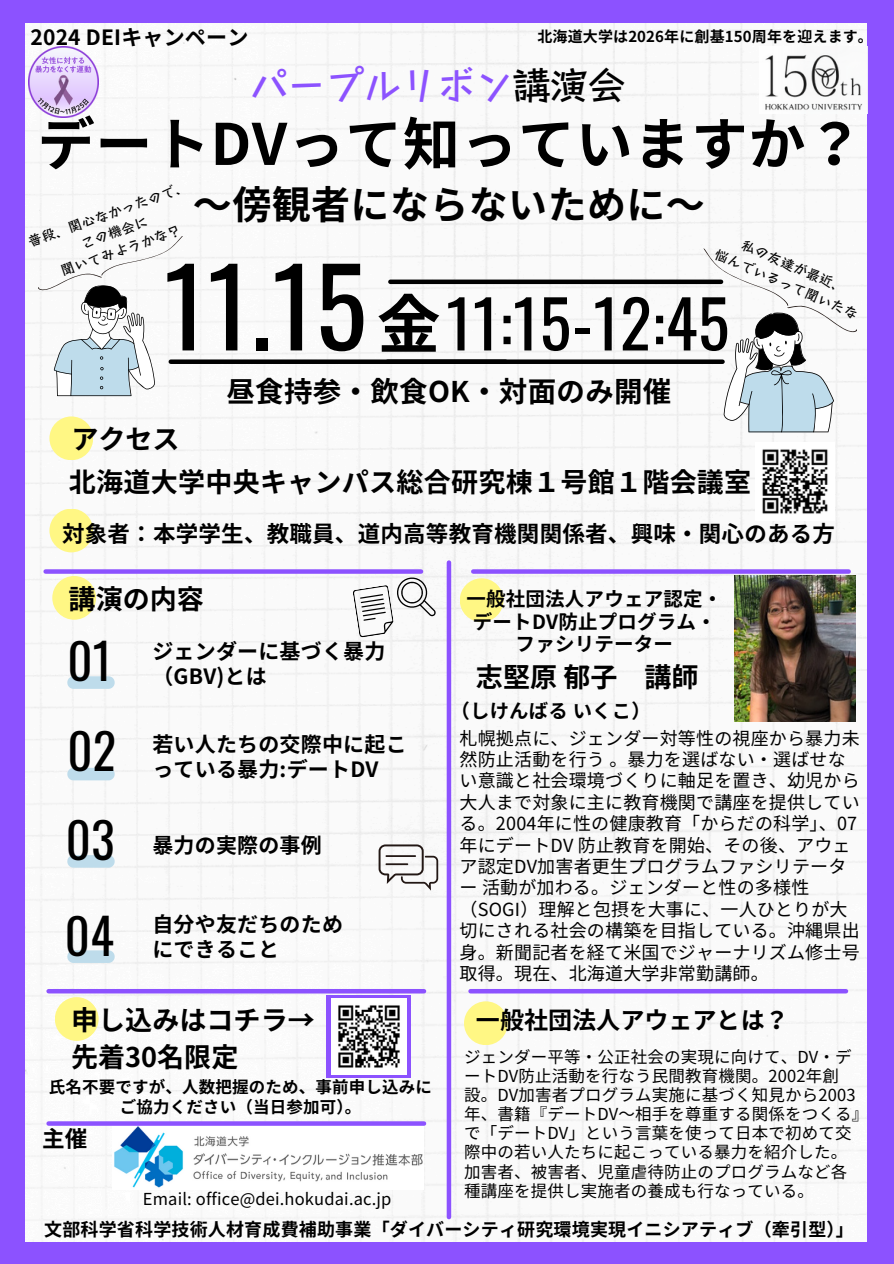
<style>
.page{position:relative;width:894px;height:1264px;background:#fff}
.page>*{position:absolute;margin:0;border:0;box-sizing:border-box;transform-origin:0 0}
.t1{font:106.95px "Oswald";color:#000}
.t2{font:65.55px "Oswald";letter-spacing:.01em;color:#000}
.t3{font:700 57px "Noto Sans JP";letter-spacing:.01em;color:#000}
.t4{font:48.6px "Oswald";letter-spacing:.01em;color:#000}
.t5{font:40.05px "Canva Stick Std B";letter-spacing:-.065em;color:#8c52ff}
.t6{font:700 39px "Noto Sans JP";letter-spacing:.01em;color:#000}
.t7{font:700 28.5px "Noto Sans JP";letter-spacing:.01em;color:#000}
.t8{font:700 27px/37.2px "Noto Sans JP";letter-spacing:.005em;color:#000}
.t9{font:700 24px "Noto Sans JP";color:#000}
.t10{font:700 22.5px "Noto Sans JP";letter-spacing:.01em;color:#000}
.t11{font:700 21px/24.8px "Noto Sans JP";letter-spacing:.01em;color:#000}
.t12{font:700 19.5px/22.5px "Noto Sans JP";letter-spacing:.01em;color:#000;text-align:center}
.t13{font:700 19.35px "Noto Sans JP";letter-spacing:.01em;color:#000}
.t14{font:18px/21.3px "Noto Sans JP";letter-spacing:.01em;color:#000}
.t15{font:700 18px "Noto Sans JP";letter-spacing:.01em;color:#000}
.t16{font:16.5px/19.2px "Noto Sans JP";letter-spacing:.01em;color:#000}
.t17{font:700 16.5px/19.2px "Noto Sans JP";letter-spacing:.01em;color:#000;text-align:center}
.t18{font:700 15px "Noto Sans JP";letter-spacing:.01em;color:#000}
.t19{font:14.1px "Canva Stick Std B";color:#000}
.s1{color:#000}
.s2{font-family:"Noto Sans CJ Ksc";font-weight:700;font-size:63.75px}
</style>
<div class="page">
<div style="left:0;top:0;width:893px;height:1263px;background:#8c52ff"></div>
<div style="left:26px;top:23px;width:840px;height:1218px;background:#fafafa"></div>
<div style="left:446px;top:562px;width:5px;height:655px;background:#8c52ff"></div>
<div style="left:473px;top:569px;width:375px;height:5px;background:#8c52ff"></div>
<div style="left:49px;top:988px;width:375px;height:5px;background:#8c52ff"></div>
<div style="left:46px;top:569px;width:375px;height:5px;background:#8c52ff"></div>
<svg style="left:378px;top:844px;width:60px;height:46px"></svg>
<hr style="left:385px;top:855px;width:31px;height:2px;background:#231815">
<hr style="left:385px;top:863px;width:23px;height:2px;background:#231815">
<svg style="left:352px;top:576px;width:84px;height:61px"></svg>
<div style="left:459px;top:578px;width:44px;height:44px;background:#fff784;border-radius:50%"></div>
<div style="left:464px;top:1001px;width:43px;height:44px;background:#fff784;border-radius:50%"></div>
<svg style="left:67px;top:855px;width:48px;height:12px"></svg>
<svg style="left:67px;top:767px;width:48px;height:13px"></svg>
<svg style="left:67px;top:676px;width:48px;height:12px"></svg>
<div style="left:52px;top:576px;width:44px;height:43px;background:#fff784;border-radius:50%"></div>
<img style="left:755px;top:442px;width:78px;height:79px">
<div style="left:49px;top:416px;width:44px;height:44px;background:#fff784;border-radius:50%"></div>
<img style="left:28px;top:47px;width:71px;height:70px">
<svg style="left:67px;top:950px;width:48px;height:12px"></svg>
<img style="left:734px;top:576px;width:121px;height:145px">
<svg style="left:35px;top:235px;width:153px;height:163px"></svg>
<svg style="left:694px;top:248px;width:168px;height:184px"></svg>
<img style="left:113px;top:1125px;width:310px;height:63px">
<svg style="left:49px;top:1121px;width:375px;height:4px"></svg>
<div style="left:470px;top:988px;width:375px;height:5px;background:#8c52ff"></div>
<div style="left:55px;top:997px;width:44px;height:43px;background:#fff784;border-radius:50%"></div>
<svg style="left:326px;top:995px;width:85px;height:82px"></svg>
<img style="left:331px;top:998px;width:75px;height:76px">
<div style="left:390px;top:279px;width:330px;height:5px;background:#000"></div>
<div style="left:171px;top:359px;width:334px;height:5px;background:#000"></div>
<div style="left:387px;top:359px;width:335px;height:5px;background:#000"></div>
<div style="left:49px;top:508px;width:44px;height:44px;background:#fff784;border-radius:50%"></div>
<img style="left:759px;top:46px;width:108px;height:68px">
<p class="t11" style="left:31px;top:24px;width:219px">2024 DEIキャンペーン</p>
<p class="t18" style="left:537px;top:24px;width:337px">北海道大学は2026年に創基150周年を迎えます。</p>
<p class="t5" style="left:249px;top:64px;width:379px">パープルリボン<span class="s1">講演会</span></p>
<p class="t3" style="left:38px;top:99px;width:826px">デートDVって知っていますか？</p>
<h4 class="t19" style="left:26px;top:235px;width:170px;rotate:-19deg">普段、関心なかったので、</h4>
<p class="t6" style="left:193px;top:173px;width:513px">〜傍観者にならないために〜</p>
<h3 class="t19" style="left:79px;top:237px;width:72px;rotate:-19deg">この機会に</h3>
<h4 class="t19" style="left:59px;top:264px;width:128px;rotate:-19deg">聞いてみようかな？</h4>
<p class="t19" style="left:745px;top:237px;width:114px;rotate:24deg">私の友達が最近、</p>
<h1 class="t19" style="left:718px;top:246px;width:156px;rotate:24deg">悩んでいるって聞いたな</h1>
<h6 class="t1" style="left:164px;top:223px;width:204px">11.15</h6>
<p class="t2" style="left:376px;top:272px;width:354px"><span class="s2">金</span>11:15-12:45</p>
<p class="t8" style="left:71px;top:419px;width:110px">アクセス</p>
<p class="t7" style="left:226px;top:369px;width:446px">昼食持参・飲食OK・対面のみ開催</p>
<p class="t8" style="left:69px;top:462px;width:683px">北海道大学中央キャンパス総合研究棟１号館１階会議室</p>
<p class="t10" style="left:62px;top:516px;width:772px">対象者：本学学生、教職員、道内高等教育機関関係者、興味・関心のある方</p>
<p class="t8" style="left:69px;top:578px;width:137px">講演の内容</p>
<h6 class="t4" style="left:67px;top:622px;width:46px">01</h6>
<h6 class="t4" style="left:67px;top:713px;width:50px">02</h6>
<p class="t4" style="left:66px;top:802px;width:50px">03</p>
<p class="t11" style="left:152px;top:638px;width:232px">ジェンダーに基づく暴力</p>
<p class="t11" style="left:152px;top:662px;width:116px">（GBV)とは</p>
<h5 class="t11" style="left:152px;top:731px;width:256px">若い人たちの交際中に起こ</h5>
<h5 class="t11" style="left:152px;top:755px;width:227px">っている暴力:デートDV</h5>
<p class="t11" style="left:152px;top:832px;width:171px">暴力の実際の事例</p>
<p class="t4" style="left:65px;top:897px;width:51px">04</p>
<p class="t11" style="left:152px;top:911px;width:192px">自分や友だちのためにできること</p>
<p class="t8" style="left:71px;top:999px;width:245px">申し込みはコチラ→先着30名限定</p>
<p class="t17" style="left:49px;top:1076px;width:384px">氏名不要ですが、人数把握のため、事前申し込みにご協力ください（当日参加可）。</p>
<p class="t10" style="left:42px;top:1121px;width:47px">主催</p>
<p class="t16" style="left:143px;top:1188px;width:250px">Email: office@dei.hokudai.ac.jp</p>
<p class="t12" style="left:466px;top:587px;width:257px">一般社団法人アウェア認定・デートDV防止プログラム・ファシリテーター</p>
<p class="t8" style="left:476px;top:657px;width:224px">志堅原郁子 講師</p>
<p class="t13" style="left:450px;top:695px;width:202px">（しけんばるいくこ）</p>
<p class="t14" style="left:459px;top:726px;width:401px">札幌拠点に、ジェンダー対等性の視座から暴力未然防止活動を行う。暴力を選ばない・選ばせない意識と社会環境づくりに軸足を置き、幼児から大人まで対象に主に教育機関で講座を提供している。2004年に性の健康教育「からだの科学」、07年にデートDV 防止教育を開始、その後、アウェア認定DV加害者更生プログラムファシリテーター活動が加わる。ジェンダーと性の多様性（SOGI）理解と包摂を大事に、一人ひとりが大切にされる社会の構築を目指している。沖縄県出身。新聞記者を経て米国でジャーナリズム修士号取得。現在、北海道大学非常勤講師。</p>
<h2 class="t9" style="left:476px;top:1001px;width:314px">一般社団法人アウェアとは？</h2>
<p class="t16" style="left:464px;top:1046px;width:406px">ジェンダー平等・公正社会の実現に向けて、DV・デートDV防止活動を行なう民間教育機関。2002年創<br>設。DV加害者プログラム実施に基づく知見から2003年、書籍『デートDV〜相手を尊重する関係をつくる』で「デートDV」という言葉を使って日本で初めて交際中の若い人たちに起こっている暴力を紹介した。<br>加害者、被害者、児童虐待防止のプログラムなど各<br>種講座を提供し実施者の養成も行なっている。</p>
<h6 class="t15" style="left:44px;top:1215px;width:810px">文部科学省科学技術人材育成費補助事業「ダイバーシティ研究環境実現イニシアティブ（牽引型）」</h6>
</div>
